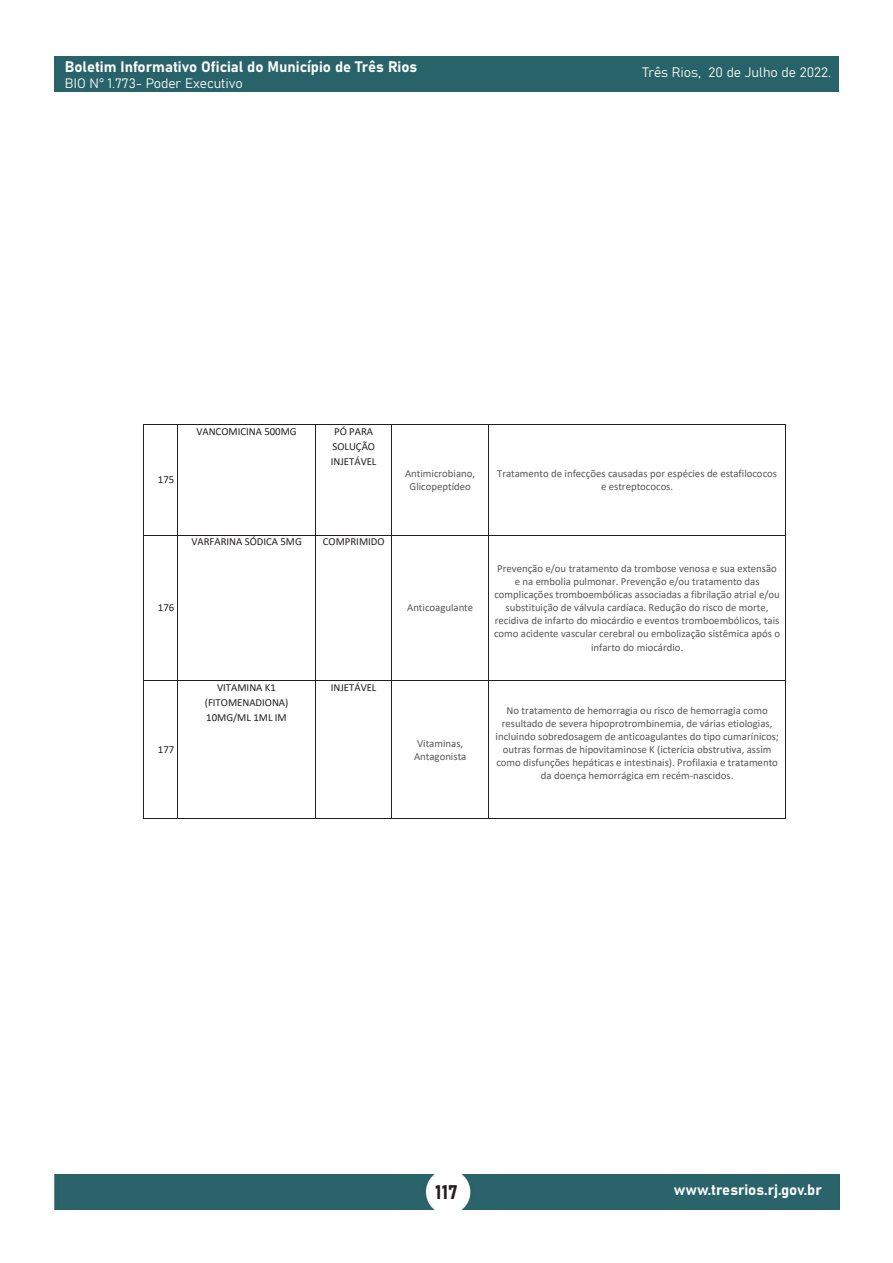
<style>
.page{position:relative;width:893px;height:1263px;background:#fff}
.page>*{position:absolute;margin:0;border:0;box-sizing:border-box;transform-origin:0 0}
.t1{font:19.5px "Bahnschrift";color:#231f20}
.t2{font:15px "Bahnschrift";color:#fcfcfc}
.t3{font:13.5px "Bahnschrift";color:#fcfcfc}
.t4{font:10.8px/13px "Calibri";color:#57585a;text-align:center}
.t5{font:10.8px/15px "Calibri";color:#231f20;text-align:center}
</style>
<div class="page">
<div style="left:54px;top:56px;width:785px;height:35px;background:#29636a"></div>
<div style="left:54px;top:1175px;width:785px;height:35px;background:#2b636a"></div>
<hr style="left:143px;top:424px;width:34px;height:1px;background:#231f20">
<hr style="left:178px;top:424px;width:137px;height:1px;background:#231f20">
<hr style="left:316px;top:424px;width:76px;height:1px;background:#231f20">
<hr style="left:392px;top:424px;width:96px;height:1px;background:#231f20">
<hr style="left:489px;top:424px;width:297px;height:1px;background:#231f20">
<hr style="left:143px;top:425px;width:1px;height:110px;background:#231f20">
<hr style="left:177px;top:425px;width:1px;height:110px;background:#231f20">
<hr style="left:315px;top:425px;width:1px;height:110px;background:#231f20">
<hr style="left:392px;top:425px;width:1px;height:110px;background:#231f20">
<hr style="left:488px;top:425px;width:1px;height:110px;background:#231f20">
<hr style="left:786px;top:425px;width:1px;height:110px;background:#231f20">
<hr style="left:143px;top:535px;width:34px;height:1px;background:#231f20">
<hr style="left:178px;top:535px;width:137px;height:1px;background:#231f20">
<hr style="left:316px;top:535px;width:76px;height:1px;background:#231f20">
<hr style="left:392px;top:535px;width:96px;height:1px;background:#231f20">
<hr style="left:489px;top:535px;width:297px;height:1px;background:#231f20">
<hr style="left:143px;top:535px;width:1px;height:145px;background:#231f20">
<hr style="left:177px;top:535px;width:1px;height:145px;background:#231f20">
<hr style="left:315px;top:535px;width:1px;height:145px;background:#231f20">
<hr style="left:392px;top:535px;width:1px;height:145px;background:#231f20">
<hr style="left:488px;top:535px;width:1px;height:145px;background:#231f20">
<hr style="left:786px;top:535px;width:1px;height:145px;background:#231f20">
<hr style="left:143px;top:680px;width:34px;height:1px;background:#231f20">
<hr style="left:178px;top:680px;width:137px;height:1px;background:#231f20">
<hr style="left:316px;top:680px;width:76px;height:1px;background:#231f20">
<hr style="left:392px;top:680px;width:96px;height:1px;background:#231f20">
<hr style="left:489px;top:680px;width:297px;height:1px;background:#231f20">
<hr style="left:143px;top:681px;width:1px;height:137px;background:#231f20">
<hr style="left:143px;top:818px;width:34px;height:1px;background:#231f20">
<hr style="left:177px;top:681px;width:1px;height:137px;background:#231f20">
<hr style="left:178px;top:818px;width:137px;height:1px;background:#231f20">
<hr style="left:315px;top:681px;width:1px;height:137px;background:#231f20">
<hr style="left:316px;top:818px;width:76px;height:1px;background:#231f20">
<hr style="left:392px;top:681px;width:1px;height:137px;background:#231f20">
<hr style="left:392px;top:818px;width:96px;height:1px;background:#231f20">
<hr style="left:488px;top:681px;width:1px;height:137px;background:#231f20">
<hr style="left:489px;top:818px;width:297px;height:1px;background:#231f20">
<hr style="left:786px;top:681px;width:1px;height:137px;background:#231f20">
<h2 class="t2" style="left:65px;top:56px;width:354px">Boletim Informativo Oficial do Município de Três Rios</h2>
<p class="t3" style="left:642px;top:62px;width:190px">Três Rios, 20 de Julho de 2022.</p>
<p class="t3" style="left:65px;top:73px;width:180px">BIO N° 1.773- Poder Executivo</p>
<p class="t5" style="left:158px;top:472px;width:18px">175</p>
<p class="t5" style="left:196px;top:423px;width:102px">VANCOMICINA 500MG</p>
<p class="t5" style="left:331px;top:423px;width:47px">PÓ PARA<br>SOLUÇÃO<br>INJETÁVEL</p>
<p class="t5" style="left:191px;top:534px;width:112px">VARFARINA SÓDICA 5MG</p>
<p class="t5" style="left:323px;top:534px;width:63px">COMPRIMIDO</p>
<p class="t5" style="left:158px;top:600px;width:18px">176</p>
<p class="t5" style="left:158px;top:742px;width:18px">177</p>
<p class="t5" style="left:205px;top:679px;width:85px">VITAMINA K1 (FITOMENADIONA)<br>10MG/ML 1ML IM</p>
<p class="t5" style="left:331px;top:679px;width:47px">INJETÁVEL</p>
<p class="t4" style="left:405px;top:466px;width:72px">Antimicrobiano,<br>Glicopeptídeo</p>
<p class="t4" style="left:497px;top:466px;width:281px">Tratamento de infecções causadas por espécies de estafilococos e estreptococos.</p>
<p class="t4" style="left:407px;top:601px;width:68px">Anticoagulante</p>
<p class="t4" style="left:494px;top:562px;width:287px">Prevenção e/ou tratamento da trombose venosa e sua extensão e na embolia pulmonar. Prevenção e/ou tratamento das complicações tromboembólicas associadas a fibrilação atrial e/ou substituição de válvula cardíaca. Redução do risco de morte, recidiva de infarto do miocárdio e eventos tromboembólicos, tais como acidente vascular cerebral ou embolização sistêmica após o infarto do miocárdio.</p>
<p class="t4" style="left:414px;top:736px;width:54px;text-align:left">Vitaminas,<br>Antagonista</p>
<p class="t4" style="left:496px;top:703px;width:285px">No tratamento de hemorragia ou risco de hemorragia como resultado de severa hipoprotrombinemia, de várias etiologias, incluindo sobredosagem de anticoagulantes do tipo cumarínicos; outras formas de hipovitaminose K (icterícia obstrutiva, assim como disfunções hepáticas e intestinais). Profilaxia e tratamento da doença hemorrágica em recém-nascidos.</p>
<h1 class="t1" style="left:435px;top:1178px;width:24px">117</h1>
<h2 class="t2" style="left:674px;top:1178px;width:149px">www.tresrios.rj.gov.br</h2>
</div>
